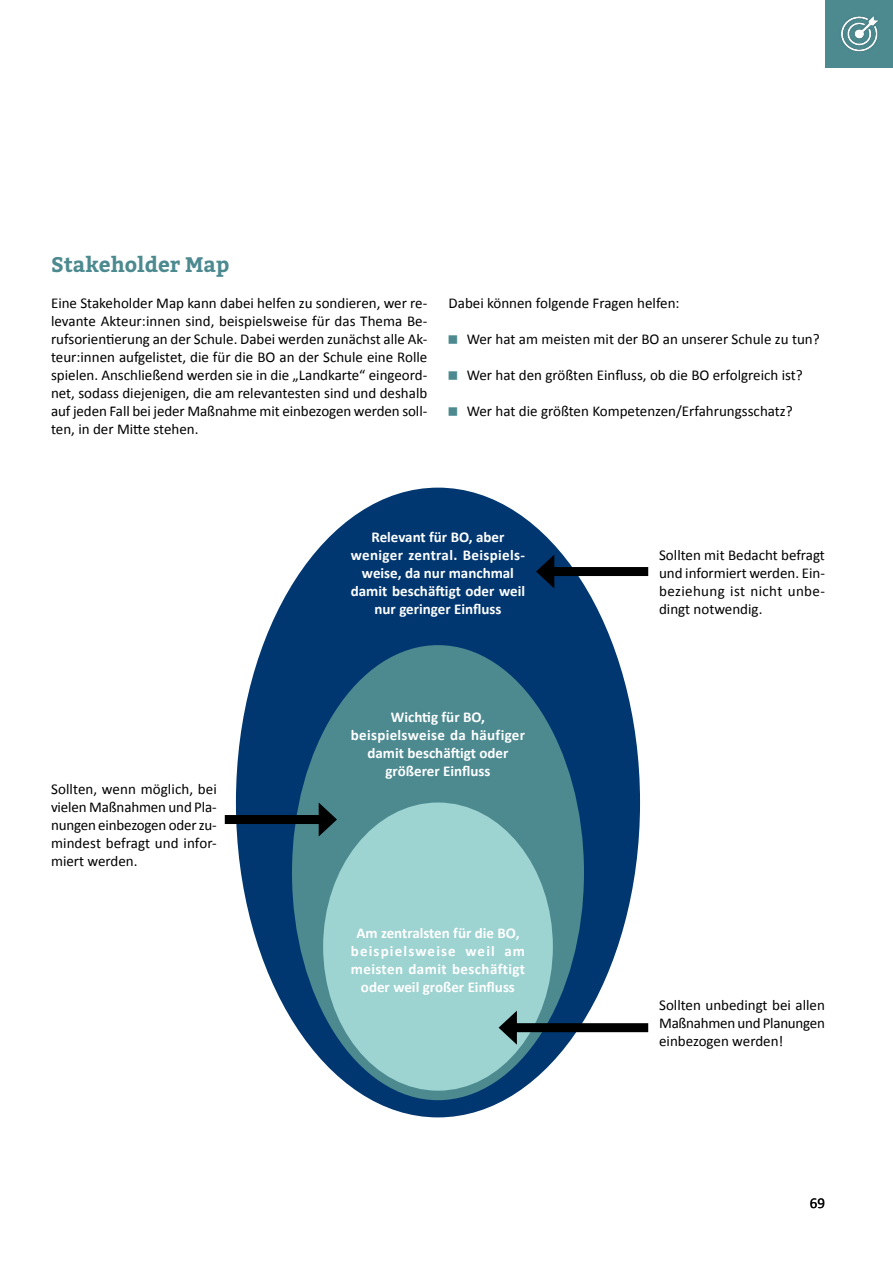
<style>
.page{position:relative;width:893px;height:1263px;background:#fff}
.page>*{position:absolute;margin:0;border:0;box-sizing:border-box;transform-origin:0 0}
.t1{font:700 21px "Bitter";color:#4c8a90}
.t2{font:15px/18px "Calibri";color:#000;text-align:justify}
.t3{font:700 15px/18px "Calibri";color:#fff;text-align:center}
.t4{font:700 15px/18px "Calibri";letter-spacing:.02em;color:#fff;text-align:center}
</style>
<div class="page">
<div style="left:825px;top:0;width:68px;height:68px;background:#4c8a90"></div>
<div style="left:236px;top:488px;width:404px;height:629px;background:#003770;border-radius:50%"></div>
<div style="left:292px;top:645px;width:292px;height:455px;background:#4c8a90;border-radius:50%"></div>
<div style="left:323px;top:802px;width:230px;height:289px;background:#9dd3d1;border-radius:50%"></div>
<div style="left:547px;top:567px;width:101px;height:9px;background:#000"></div>
<svg style="left:536px;top:555px;width:18px;height:33px"></svg>
<div style="left:225px;top:815px;width:101px;height:9px;background:#000"></div>
<svg style="left:319px;top:803px;width:18px;height:33px"></svg>
<div style="left:510px;top:1023px;width:138px;height:9px;background:#000"></div>
<svg style="left:499px;top:1011px;width:18px;height:34px"></svg>
<img style="left:841px;top:16px;width:37px;height:36px">
<h1 class="t1" style="left:51px;top:256px;width:180px">Stakeholder Map</h1>
<p class="t2" style="left:51px;top:294px;width:378px">Eine Stakeholder Map kann dabei helfen zu sondieren, wer re&shy;levante Akteur:innen sind, beispielsweise für das Thema Be&shy;rufsorien琀椀erung an der Schule. Dabei werden zunächst alle Ak&shy;teur:innen aufgelistet, die für die BO an der Schule eine Rolle spielen. Anschließend werden sie in die „Landkarte“ eingeord&shy;net, sodass diejenigen, die am relevantesten sind und deshalb auf jeden Fall bei jeder Maßnahme mit einbezogen werden soll&shy;ten, in der Mi琀琀e stehen.</p>
<p class="t2" style="left:449px;top:294px;width:232px">Dabei können folgende Fragen helfen:</p>
<p class="t2" style="left:467px;top:329px;width:355px">Wer hat am meisten mit der BO an unserer Schule zu tun?</p>
<p class="t2" style="left:467px;top:365px;width:338px">Wer hat den größten Ein昀氀uss, ob die BO erfolgreich ist?</p>
<p class="t2" style="left:467px;top:401px;width:328px">Wer hat die größten Kompetenzen/Erfahrungsschatz?</p>
<p class="t2" style="left:51px;top:780px;width:167px">Sollten, wenn möglich, bei vielen Maßnahmen und Pla&shy;nungen einbezogen oder zu&shy;mindest befragt und infor&shy;miert werden.</p>
<p class="t3" style="left:351px;top:527px;width:176px">Relevant für BO, aber weniger zentral. Beispiels&shy;weise, da nur manchmal damit beschä昀琀igt oder weil nur geringer Ein昀氀uss</p>
<p class="t3" style="left:351px;top:707px;width:176px">Wich琀椀g für BO, beispielsweise da häufiger damit beschä昀琀igt oder größerer Ein昀氀uss</p>
<p class="t4" style="left:351px;top:923px;width:176px">Am zentralsten für die BO, beispielsweise weil am meisten damit beschäftigt oder weil großer Ein昀氀uss</p>
<p class="t2" style="left:659px;top:546px;width:167px">Sollten mit Bedacht befragt und informiert werden. Ein&shy;beziehung ist nicht unbe&shy;dingt notwendig.</p>
<p class="t2" style="left:659px;top:996px;width:167px">Sollten unbedingt bei allen Maßnahmen und Planungen einbezogen werden!</p>
<p class="t2" style="left:810px;top:1194px;width:17px">69</p>
</div>
